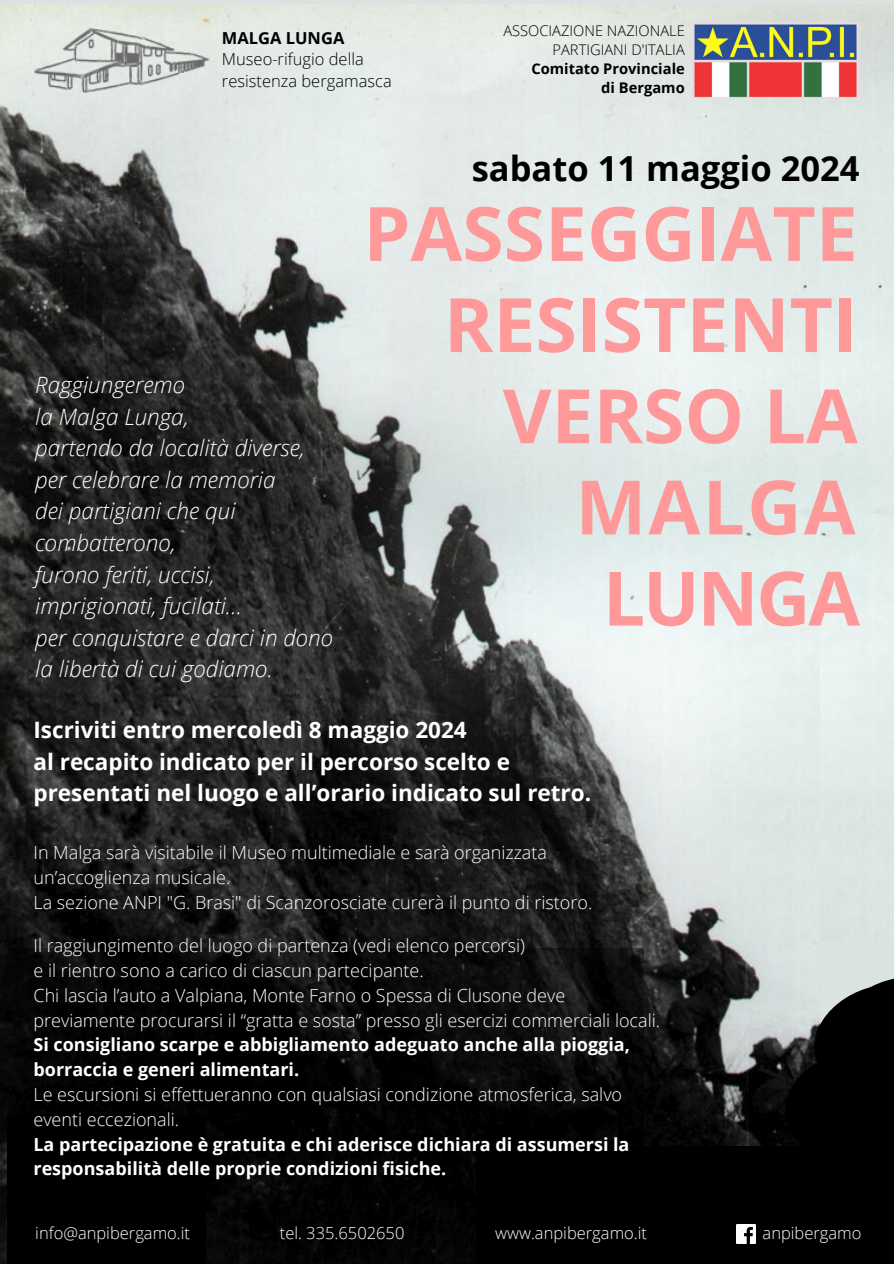
<style>
.page{position:relative;width:894px;height:1264px;background:#fff}
.page>*{position:absolute;margin:0;border:0;box-sizing:border-box;transform-origin:0 0}
.t1{font:700 75px/91.2px "Open Sans";color:#f99;text-align:right}
.t2{font:700 34.5px "Open Sans";color:#000}
.t3{font:italic 300 22.5px/31.5px "Open Sans";color:#fff}
.t4{font:700 22.5px/31.5px "Open Sans";color:#fff}
.t5{font:300 18px/24.8px "Open Sans";color:#fff}
.t6{font:300 16.5px "Open Sans";color:#fff}
.t7{font:300 16.5px/21.3px "Open Sans";color:#000}
.t8{font:700 16.5px "Open Sans";color:#000}
.t9{font:300 14.7px/19px "Open Sans";color:#000;text-align:right}
.t10{font:700 14.7px/19px "Open Sans";color:#000;text-align:right}
.s1{font-weight:700}
</style>
<div class="page">
<img style="left:819px;top:5px;width:74px;height:926px">
<img style="left:0;top:5px;width:819px;height:1140px">
<img style="left:692px;top:22px;width:166px;height:76px">
<div style="left:475px;top:1145px;width:418px;height:118px;background:#000"></div>
<div style="left:0;top:947px;width:643px;height:316px;background:#000"></div>
<img style="left:736px;top:1224px;width:19px;height:19px">
<svg style="left:782px;top:931px;width:111px;height:214px;background:#515454"></svg>
<img style="left:33px;top:28px;width:180px;height:65px">
<p class="t8" style="left:222px;top:26px;width:124px">MALGA LUNGA</p>
<p class="t7" style="left:222px;top:48px;width:171px">Museo-rifugio della resistenza bergamasca</p>
<p class="t9" style="left:503px;top:21px;width:183px">ASSOCIAZIONE NAZIONALE<br>PARTIGIANI D'ITALIA</p>
<p class="t10" style="left:531px;top:59px;width:155px">Comitato Provinciale di Bergamo</p>
<h5 class="t2" style="left:471px;top:144px;width:389px">sabato 11 maggio 2024</h5>
<h5 class="t1" style="left:363px;top:186px;width:498px">PASSEGGIATE<br>RESISTENTI<br>VERSO LA<br>MALGA<br>LUNGA</h5>
<h5 class="t3" style="left:35px;top:369px;width:299px">Raggiungeremo<br>la Malga Lunga,<br>partendo da località diverse, per celebrare la memoria<br>dei partigiani che qui combatterono,<br>furono feriti, uccisi, imprigionati, fucilati…<br>per conquistare e darci in dono la libertà di cui godiamo.</h5>
<h5 class="t4" style="left:33px;top:713px;width:559px">Iscriviti entro mercoledì 8 maggio 2024<br>al recapito indicato per il percorso scelto e presentati nel luogo e all’orario indicato sul retro.</h5>
<p class="t5" style="left:33px;top:839px;width:560px">In Malga sarà visitabile il Museo multimediale e sarà organizzata un’accoglienza musicale.<br>La sezione ANPI "G. Brasi" di Scanzorosciate curerà il punto di ristoro.</p>
<p class="t5" style="left:33px;top:933px;width:628px">Il raggiungimento del luogo di partenza (vedi elenco percorsi)<br>e il rientro sono a carico di ciascun partecipante.<br>Chi lascia l’auto a Valpiana, Monte Farno o Spessa di Clusone deve previamente procurarsi il “gratta e sosta” presso gli esercizi commerciali locali.<br><span class="s1">Si consigliano scarpe e abbigliamento adeguato anche alla pioggia, borraccia e generi alimentari.<br></span>Le escursioni si effettueranno con qualsiasi condizione atmosferica, salvo eventi eccezionali.<br><span class="s1">La partecipazione è gratuita e chi aderisce dichiara di assumersi la responsabilità delle proprie condizioni fisiche.</span></p>
<h2 class="t6" style="left:35px;top:1221px;width:156px">info@anpibergamo.it</h2>
<h1 class="t6" style="left:280px;top:1221px;width:126px">tel. 335.6502650</h1>
<h5 class="t6" style="left:495px;top:1221px;width:153px">www.anpibergamo.it</h5>
<p class="t6" style="left:762px;top:1221px;width:100px">anpibergamo</p>
</div>
